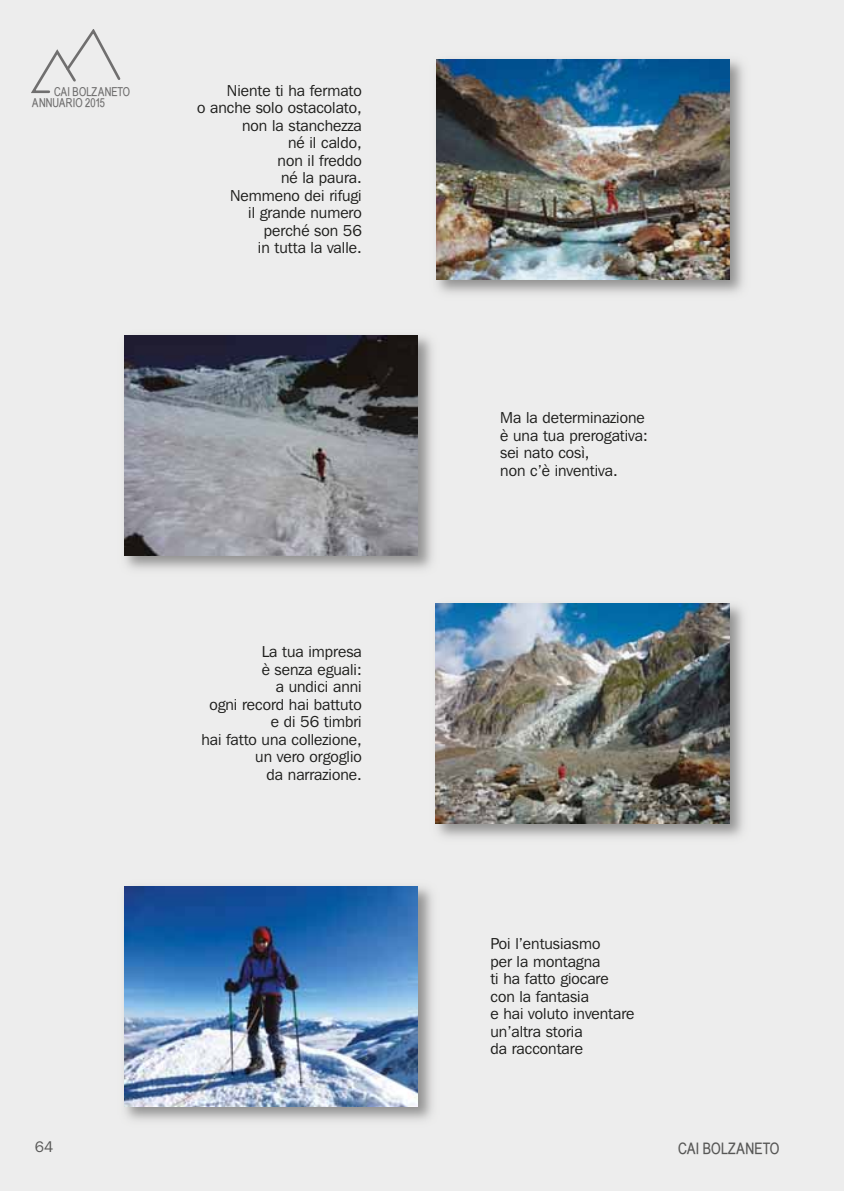
<style>
.page{position:relative;width:844px;height:1191px;background:#fff}
.page>*{position:absolute;margin:0;border:0;box-sizing:border-box;transform-origin:0 0}
.t1{font:15.75px/17.5px "Franklin Gothic IT Cby BT";color:#1d1d1b;text-align:right}
.t2{font:15.75px "Babel Sans";letter-spacing:.01em;color:#575756}
.t3{font:15.75px "Franklin Gothic";color:#575756}
.t4{font:12.25px/11.4px "Babel Sans";color:#706f6f;scale:.96 1}
</style>
<div class="page">
<div style="left:0;top:0;width:843px;height:1191px;background:#ededed"></div>
<svg style="left:32px;top:30px;width:88px;height:63px"></svg>
<img style="left:436px;top:59px;width:308px;height:235px">
<img style="left:436px;top:60px;width:293px;height:220px">
<img style="left:124px;top:336px;width:309px;height:234px">
<img style="left:124px;top:335px;width:293px;height:220px">
<img style="left:435px;top:603px;width:309px;height:235px">
<img style="left:436px;top:604px;width:293px;height:220px">
<img style="left:124px;top:886px;width:309px;height:235px">
<img style="left:124px;top:886px;width:293px;height:220px">
<p class="t4" style="left:32px;top:87px;width:103px;text-indent:22px">CAI BOLZANETO<br>ANNUARIO 2015</p>
<p class="t1" style="left:197px;top:83px;width:166px">Niente ti ha fermato<br>o anche solo ostacolato, non la stanchezza<br>né il caldo,<br>non il freddo<br>né la paura.<br>Nemmeno dei rifugi<br>il grande numero<br>perché son 56<br>in tutta la valle.</p>
<p class="t1" style="left:201px;top:644px;width:162px">La tua impresa<br>è senza eguali:<br>a undici anni<br>ogni record hai battuto e di 56 timbri<br>hai fatto una collezione, un vero orgoglio<br>da narrazione.</p>
<p class="t1" style="left:500px;top:411px;width:149px;text-align:left">Ma la determinazione è una tua prerogativa: sei nato così,<br>non c’è inventiva.</p>
<p class="t1" style="left:490px;top:936px;width:145px;text-align:left">Poi l’entusiasmo<br>per la montagna<br>ti ha fatto giocare con la fantasia<br>e hai voluto inventare un’altra storia<br>da raccontare</p>
<p class="t3" style="left:35px;top:1141px;width:20px">64</p>
<p class="t2" style="left:678px;top:1142px;width:103px">CAI BOLZANETO</p>
</div>
